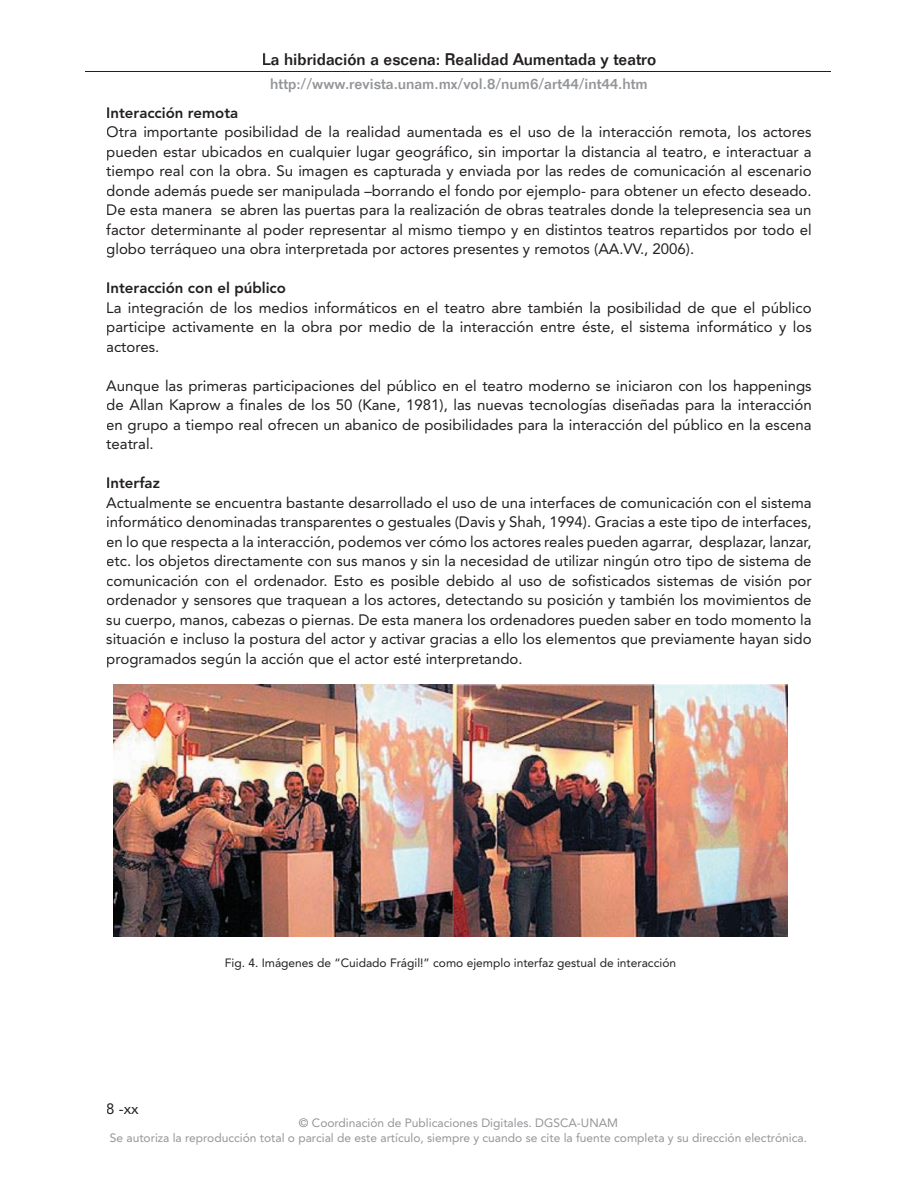
<style>
.page{position:relative;width:918px;height:1188px;background:#fff}
.page>*{position:absolute;margin:0;border:0;box-sizing:border-box;transform-origin:0 0}
.t1{font:500 16.5px "Folio";color:#231f20}
.t2{font:15px/19.5px "Avenir";color:#231f20;text-align:justify}
.t3{font:500 15px "Folio";color:#939598}
.t4{font:800 15px "Avenir";color:#231f20}
.t5{font:12px/15px "Avenir";color:#939598;text-align:center}
.t6{font:12px "Avenir";color:#231f20}
.s1{color:#808285}
</style>
<div class="page">
<hr style="left:85px;top:71px;width:746px;height:1px;background:#231f20">
<img style="left:114px;top:685px;width:673px;height:252px">
<p class="t1" style="left:262px;top:50px;width:396px">La hibridación a escena: Realidad Aumentada y teatro</p>
<p class="t3" style="left:270px;top:75px;width:379px">http://www.revista.unam.mx/vol.8/num6/art44/int44.htm</p>
<p class="t4" style="left:106px;top:104px;width:133px">Interacción remota</p>
<p class="t2" style="left:106px;top:122px;width:707px">Otra importante posibilidad de la realidad aumentada es el uso de la interacción remota, los actores pueden estar ubicados en cualquier lugar geográfico, sin importar la distancia al teatro, e interactuar a tiempo real con la obra. Su imagen es capturada y enviada por las redes de comunicación al escenario donde además puede ser manipulada –borrando el fondo por ejemplo- para obtener un efecto deseado.<br>De esta manera se abren las puertas para la realización de obras teatrales donde la telepresencia sea un factor determinante al poder representar al mismo tiempo y en distintos teatros repartidos por todo el globo terráqueo una obra interpretada por actores presentes y remotos (AA.VV., 2006).</p>
<p class="t4" style="left:106px;top:279px;width:181px">Interacción con el público</p>
<p class="t2" style="left:106px;top:298px;width:707px">La integración de los medios informáticos en el teatro abre también la posibilidad de que el público participe activamente en la obra por medio de la interacción entre éste, el sistema informático y los actores.</p>
<p class="t2" style="left:106px;top:376px;width:707px">Aunque las primeras participaciones del público en el teatro moderno se iniciaron con los happenings de Allan Kaprow a finales de los 50 (Kane, 1981), las nuevas tecnologías diseñadas para la interacción en grupo a tiempo real ofrecen un abanico de posibilidades para la interacción del público en la escena teatral.</p>
<p class="t4" style="left:106px;top:474px;width:55px">Interfaz</p>
<p class="t2" style="left:106px;top:493px;width:707px">Actualmente se encuentra bastante desarrollado el uso de una interfaces de comunicación con el sistema informático denominadas transparentes o gestuales (Davis y Shah, 1994). Gracias a este tipo de interfaces, en lo que respecta a la interacción, podemos ver cómo los actores reales pueden agarrar, desplazar, lanzar, etc. los objetos directamente con sus manos y sin la necesidad de utilizar ningún otro tipo de sistema de comunicación con el ordenador. Esto es posible debido al uso de sofisticados sistemas de visión por ordenador y sensores que traquean a los actores, detectando su posición y también los movimientos de su cuerpo, manos, cabezas o piernas. De esta manera los ordenadores pueden saber en todo momento la situación e incluso la postura del actor y activar gracias a ello los elementos que previamente hayan sido programados según la acción que el actor esté interpretando.</p>
<p class="t2" style="left:106px;top:1099px;width:34px">8 -xx</p>
<p class="t6" style="left:225px;top:956px;width:453px">Fig. 4. Imágenes de “Cuidado Frágil!” como ejemplo interfaz gestual de interacción</p>
<p class="t5" style="left:110px;top:1116px;width:699px"><span class="s1">©</span> Coordinación de Publicaciones Digitales. DGSCA-UNAM<br>Se autoriza la reproducción total o parcial de este artículo, siempre y cuando se cite la fuente completa y su dirección electrónica.</p>
</div>
